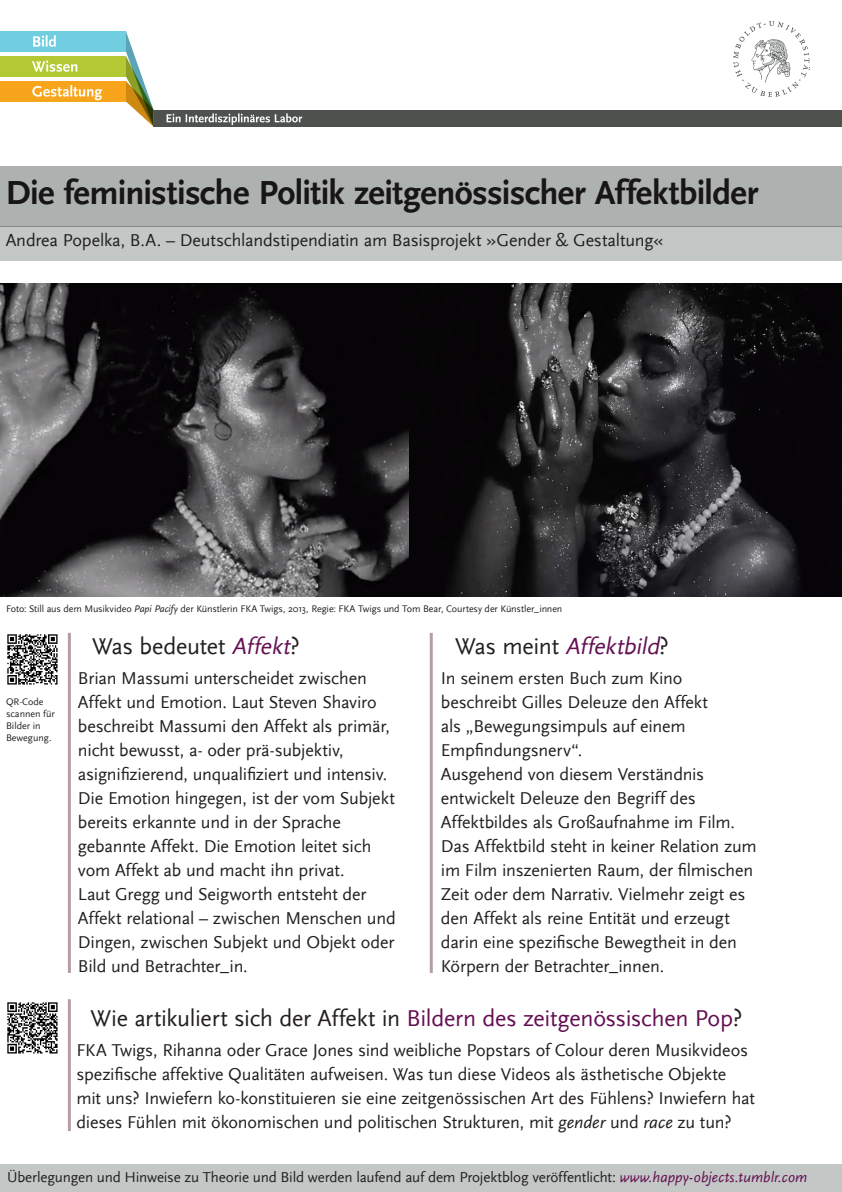
<style>
.page{position:relative;width:842px;height:1192px;background:#fff}
.page>*{position:absolute;margin:0;border:0;box-sizing:border-box;transform-origin:0 0}
.t1{font:700 35px "Scala Sans";letter-spacing:-.02em;color:#231f20}
.t2{font:24px "Scala Sans";letter-spacing:-.01em;color:#231f20}
.t3{font:italic 24px "Scala Sans";color:#640f52}
.t4{font:18px/24px "Scala Sans";letter-spacing:-.01em;color:#231f20}
.Text_klein{font:15px "Scala Sans";letter-spacing:-.01em;color:#231f20}
.Bildunterschrift{font:10px/12px "Scala Sans";letter-spacing:-.005em;color:#231f20}
.s1{font-style:italic}
.s2{font-style:italic;color:#640f52}
.s3{font-style:normal;color:#231f20}
.s4{color:#640f52}
</style>
<div class="page">
<div style="left:0;top:227px;width:842px;height:34px;background:#c3c7c6"></div>
<div style="left:0;top:167px;width:842px;height:60px;background:#adb1b0"></div>
<svg style="left:733px;top:21px;width:77px;height:76px"></svg>
<div style="left:154px;top:110px;width:688px;height:17px;background:#4d524f"></div>
<div style="left:0;top:31px;width:126px;height:21px;background:#71cee1"></div>
<div style="left:0;top:56px;width:126px;height:21px;background:#b3c934"></div>
<div style="left:0;top:81px;width:126px;height:21px;background:#f9a51b"></div>
<svg style="left:126px;top:31px;width:28px;height:96px"></svg>
<svg style="left:33px;top:35px;width:23px;height:12px"></svg>
<svg style="left:32px;top:60px;width:45px;height:12px"></svg>
<svg style="left:32px;top:85px;width:70px;height:15px"></svg>
<svg style="left:167px;top:113px;width:135px;height:12px"></svg>
<div style="left:0;top:1165px;width:841px;height:27px;background:#c3c7c6"></div>
<img style="left:0;top:283px;width:410px;height:314px">
<img style="left:410px;top:283px;width:432px;height:314px">
<img style="left:7px;top:634px;width:51px;height:51px">
<hr style="left:68px;top:999px;width:3px;height:132px;background:#b39ea9">
<img style="left:7px;top:1002px;width:51px;height:52px">
<hr style="left:68px;top:634px;width:3px;height:337px;background:#b39ea9">
<hr style="left:430px;top:634px;width:3px;height:337px;background:#b39ea9">
<p class="t1" style="left:6px;top:174px;width:754px">Die feministische Politik zeitgenössischer Affektbilder</p>
<p class="t4" style="left:6px;top:228px;width:659px">Andrea Popelka, B.A. – Deutschlandstipendiatin am Basisprojekt »Gender &amp; Gestaltung«</p>
<p class="Bildunterschrift" style="left:6px;top:603px;width:558px">Foto: Still aus dem Musikvideo <span class="s1">Papi Pacify</span> der Künstlerin FKA Twigs, 2013, Regie: FKA Twigs und Tom Bear, Courtesy der Künstler_innen</p>
<p class="Bildunterschrift" style="left:6px;top:696px;width:50px">QR-Code scannen für<br>Bilder in<br>Bewegung.</p>
<p class="t2" style="left:92px;top:633px;width:209px">Was bedeutet <span class="s2">Affekt</span>?</p>
<p class="t4" style="left:78px;top:666px;width:318px">Brian Massumi unterscheidet zwischen Affekt und Emotion. Laut Steven Shaviro beschreibt Massumi den Affekt als primär, nicht bewusst, a- oder prä-subjektiv, asignifizierend, unqualifiziert und intensiv.<br>Die Emotion hingegen, ist der vom Subjekt bereits erkannte und in der Sprache gebannte Affekt. Die Emotion leitet sich vom Affekt ab und macht ihn privat.</p>
<p class="t4" style="left:78px;top:882px;width:319px">Laut Gregg und Seigworth entsteht der Affekt relational – zwischen Menschen und Dingen, zwischen Subjekt und Objekt oder Bild und Betrachter_in.</p>
<p class="t3" style="left:455px;top:633px;width:215px"><span class="s3">Was meint</span> Affektbild<span class="s3">?</span></p>
<p class="t4" style="left:441px;top:666px;width:317px">In seinem ersten Buch zum Kino beschreibt Gilles Deleuze den Affekt<br>als „Bewegungsimpuls auf einem Empfindungsnerv“.<br>Ausgehend von diesem Verständnis entwickelt Deleuze den Begriff des Affektbildes als Großaufnahme im Film.<br>Das Affektbild steht in keiner Relation zum im Film inszenierten Raum, der filmischen Zeit oder dem Narrativ. Vielmehr zeigt es den Affekt als reine Entität und erzeugt darin eine spezifische Bewegtheit in den Körpern der Betrachter_innen.</p>
<p class="t2" style="left:91px;top:1005px;width:653px">Wie artikuliert sich der Affekt in <span class="s4">Bildern des zeitgenössischen Pop</span>?</p>
<p class="t4" style="left:76px;top:1038px;width:680px">FKA Twigs, Rihanna oder Grace Jones sind weibliche Popstars of Colour deren Musikvideos spezifische affektive Qualitäten aufweisen. Was tun diese Videos als ästhetische Objekte mit uns? Inwiefern ko-konstituieren sie eine zeitgenössischen Art des Fühlens? Inwiefern hat dieses Fühlen mit ökonomischen und politischen Strukturen, mit <span class="s1">gender</span> und <span class="s1">race</span> zu tun?</p>
<p class="Text_klein" style="left:7px;top:1169px;width:802px">Überlegungen und Hinweise zu Theorie und Bild werden laufend auf dem Projektblog veröffentlicht: <span class="s2">www.happy-objects.tumblr.com</span></p>
</div>
